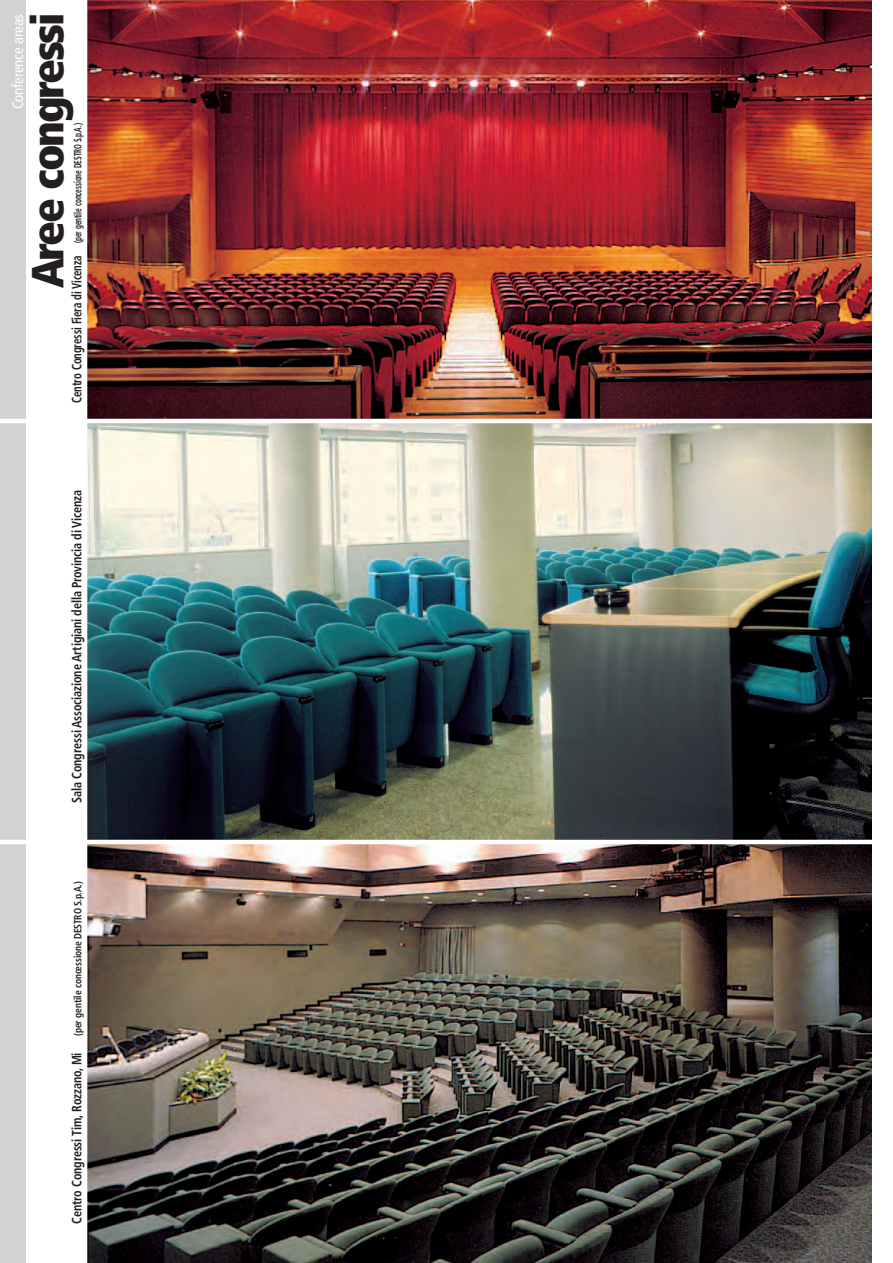
<style>
.page{position:relative;width:893px;height:1263px;background:#fff}
.page>*{position:absolute;margin:0;border:0;box-sizing:border-box;transform-origin:0 0}
.t1{font:900 condensed 45px "Frutiger";letter-spacing:-.05em;color:#231f20}
.t2{font:condensed 15px "Frutiger";letter-spacing:-.015em;color:#fff}
.t3{font:700 condensed 13.5px "Frutiger";letter-spacing:-.01em;color:#231f20;scale:.9 1}
.t4{font:700 condensed 10.5px "Frutiger";letter-spacing:-.01em;color:#231f20;scale:.7 1}
.t5{font:700 condensed 10.5px "Frutiger";letter-spacing:-.01em;color:#231f20;scale:.9 1}
.s1{font-size:13.5px}
</style>
<div class="page">
<div style="left:0;top:0;width:26px;height:1263px;background:#d1d2d4"></div>
<img style="left:87px;top:423px;width:785px;height:417px">
<img style="left:87px;top:0;width:785px;height:419px">
<img style="left:87px;top:844px;width:785px;height:419px">
<hr style="left:0;top:419px;width:884px;height:4px;background:#fff">
<hr style="left:0;top:840px;width:884px;height:4px;background:#fff">
<h2 class="t2" style="left:12px;top:109px;width:97px;rotate:-90deg">Conference areas</h2>
<h1 class="t1" style="left:30px;top:288px;width:277px;rotate:-90deg">Aree congressi</h1>
<p class="t4" style="left:74px;top:403px;width:401px;rotate:-90deg"><span class="s1">Centro Congressi Fiera di Vicenza</span> (per gentile concessione DESTRO S.p.A.)</p>
<p class="t3" style="left:71px;top:803px;width:348px;rotate:-90deg">Sala Congressi Associazione Artigiani della Provincia di Vicenza</p>
<p class="t5" style="left:74px;top:1223px;width:382px;rotate:-90deg"><span class="s1">Centro Congressi Tim, Rozzano, Mi</span> (per gentile concessione DESTRO S.p.A.)</p>
</div>
